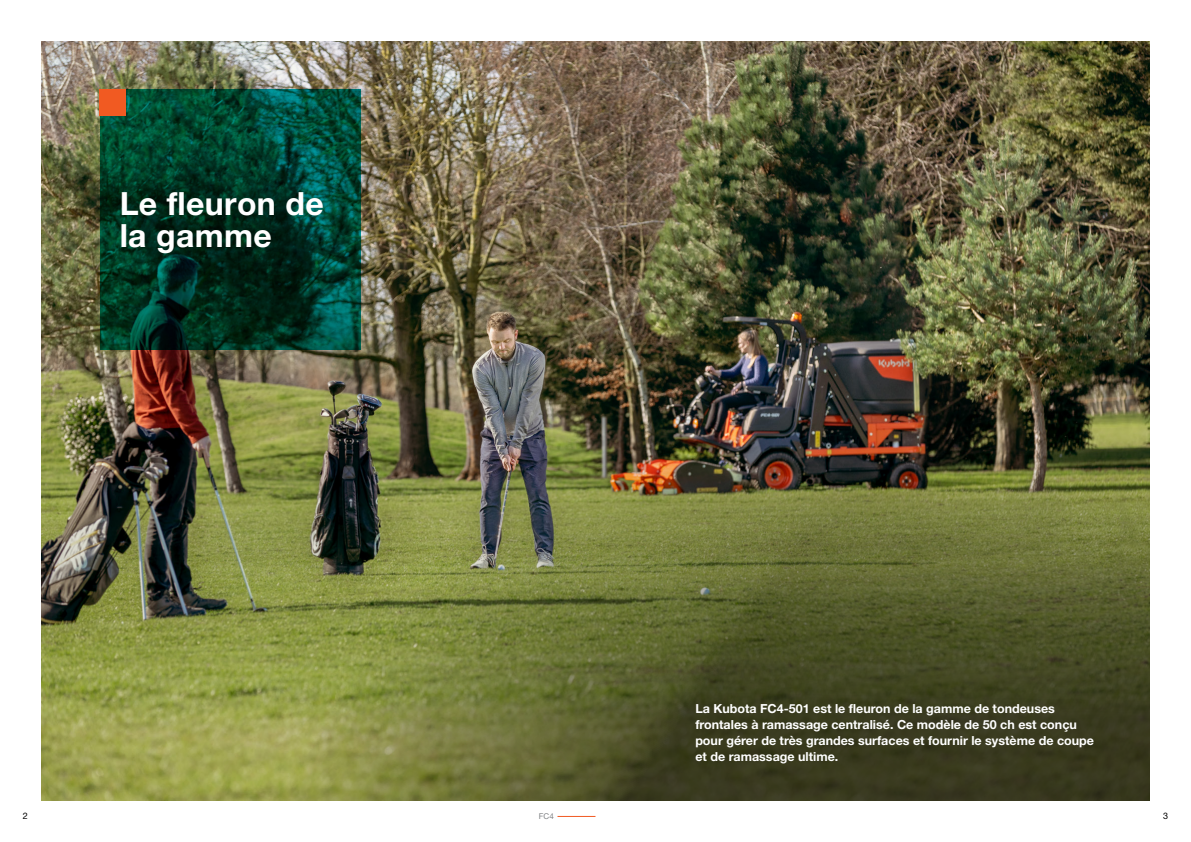
<style>
.page{position:relative;width:1191px;height:842px;background:#fff}
.page>*{position:absolute;margin:0;border:0;box-sizing:border-box;transform-origin:0 0}
.t1{font:700 32px/32px "Helvetica Neue LT Pro";letter-spacing:.01em;color:#fff}
.t2{font:700 12.5px/16px "Helvetica Neue LT Pro";color:#fff}
.t3{font:9px "Helvetica Neue LT Pro";color:#000}
.t4{font:8px "Helvetica Neue LT Pro";color:#808285}
</style>
<div class="page">
<hr style="left:557px;top:816px;width:38px;height:1px;background:#f15a22">
<img style="left:42px;top:42px;width:1107px;height:413px">
<svg style="left:42px;top:455px;width:1107px;height:345px;background:#676c38"></svg>
<svg style="left:100px;top:89px;width:261px;height:261px;background:#003b2b"></svg>
<div style="left:100px;top:89px;width:26px;height:26px;background:#f15a22"></div>
<h1 class="t1" style="left:120px;top:187px;width:206px">Le fleuron de la gamme</h1>
<p class="t2" style="left:695px;top:700px;width:400px">La Kubota FC4-501 est le fleuron de la gamme de tondeuses frontales à ramassage centralisé. Ce modèle de 50 ch est conçu pour gérer de très grandes surfaces et fournir le système de coupe et de ramassage ultime.</p>
<p class="t3" style="left:23px;top:810px;width:7px">2</p>
<p class="t4" style="left:539px;top:811px;width:16px">FC4</p>
<p class="t3" style="left:1163px;top:810px;width:7px">3</p>
</div>
